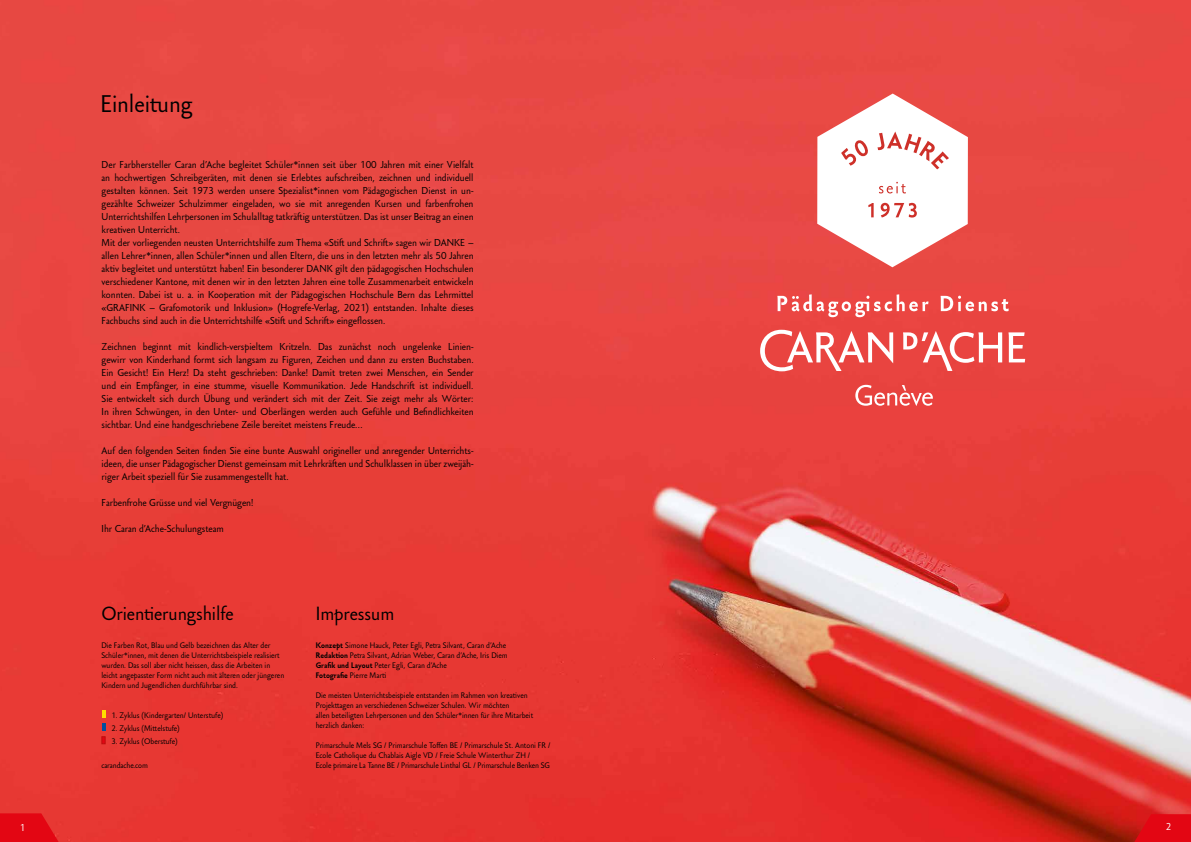
<style>
.page{position:relative;width:1191px;height:842px;background:#fff}
.page>*{position:absolute;margin:0;border:0;box-sizing:border-box;transform-origin:0 0}
.t1{font:24px "Carandache Sans";color:#000}
.t2{font:19px "Carandache Sans";color:#000}
.t3{font:10px/13px "Carandache Sans";color:#000;text-align:justify}
.t4{font:10px "Carandache Sans";color:#fff}
.t5{font:8px/10px "Carandache Sans";color:#000}
.s1{font-weight:900}
</style>
<div class="page">
<img style="left:0;top:0;width:1191px;height:842px">
<svg style="left:102px;top:711px;width:3px;height:33px"></svg>
<svg style="left:0;top:813px;width:59px;height:29px;background:#e30e18"></svg>
<svg style="left:1134px;top:814px;width:57px;height:28px;background:#df0913"></svg>
<svg style="left:777px;top:294px;width:151px;height:23px;background:#ef6f6c"></svg>
<svg style="left:940px;top:296px;width:68px;height:15px"></svg>
<svg style="left:760px;top:330px;width:265px;height:41px"></svg>
<svg style="left:855px;top:385px;width:78px;height:21px;background:#ed7471"></svg>
<svg style="left:817px;top:94px;width:151px;height:173px"></svg>
<h1 class="t1" style="left:100px;top:90px;width:93px">Einleitung</h1>
<p class="t3" style="left:102px;top:158px;width:373px;text-align:left">Der Farbhersteller Caran d’Ache begleitet Schüler*innen seit über 100 Jahren mit einer Vielfalt an hochwertigen Schreibgeräten, mit denen sie Erlebtes aufschreiben, zeichnen und individuell gestalten können. Seit 1973 werden unsere Spezialist*innen vom Pädagogischen Dienst in un&shy;gezählte Schweizer Schulzimmer eingeladen, wo sie mit anregenden Kursen und farbenfrohen Unterrichtshilfen Lehrpersonen im Schulalltag tatkräftig unterstützen. Das ist unser Beitrag an einen kreativen Unterricht.<br>Mit der vorliegenden neusten Unterrichtshilfe zum Thema «Stift und Schrift» sagen wir DANKE – allen Lehrer*innen, allen Schüler*innen und allen Eltern, die uns in den letzten mehr als 50 Jahren aktiv begleitet und unterstützt haben! Ein besonderer DANK gilt den pädagogischen Hochschulen verschiedener Kantone, mit denen wir in den letzten Jahren eine tolle Zusammenarbeit entwickeln konnten. Dabei ist u. a. in Kooperation mit der Pädagogischen Hochschule Bern das Lehrmittel «GRAFINK – Grafomotorik und Inklusion» (Hogrefe-Verlag, 2021) entstanden. Inhalte dieses Fachbuchs sind auch in die Unterrichtshilfe «Stift und Schrift» eingeflossen.</p>
<p class="t3" style="left:102px;top:340px;width:373px">Zeichnen beginnt mit kindlich-verspieltem Kritzeln. Das zunächst noch ungelenke Linien&shy;gewirr von Kinderhand formt sich langsam zu Figuren, Zeichen und dann zu ersten Buchstaben.<br>Ein Gesicht! Ein Herz! Da steht geschrieben: Danke! Damit treten zwei Menschen, ein Sender und ein Empfänger, in eine stumme, visuelle Kommunikation. Jede Handschrift ist individuell.<br>Sie entwickelt sich durch Übung und verändert sich mit der Zeit. Sie zeigt mehr als Wörter:<br>In ihren Schwüngen, in den Unter- und Oberlängen werden auch Gefühle und Befindlichkeiten sichtbar. Und eine handgeschriebene Zeile bereitet meistens Freude…</p>
<p class="t3" style="left:102px;top:444px;width:373px">Auf den folgenden Seiten finden Sie eine bunte Auswahl origineller und anregender Unterrichts&shy;ideen, die unser Pädagogischer Dienst gemeinsam mit Lehrkräften und Schulklassen in über zweijäh&shy;riger Arbeit speziell für Sie zusammengestellt hat.</p>
<p class="t3" style="left:102px;top:496px;width:153px">Farbenfrohe Grüsse und viel Vergnügen!</p>
<p class="t3" style="left:102px;top:522px;width:124px">Ihr Caran d’Ache-Schulungsteam</p>
<h2 class="t2" style="left:101px;top:602px;width:134px">Orientierungshilfe</h2>
<p class="t5" style="left:101px;top:640px;width:184px">Die Farben Rot, Blau und Gelb bezeichnen das Alter der Schüler*innen, mit denen die Unterrichtsbeispiele realisiert wurden. Das soll aber nicht heissen, dass die Arbeiten in leicht angepasster Form nicht auch mit älteren oder jüngeren Kindern und Jugendlichen durchführbar sind.</p>
<p class="t5" style="left:111px;top:710px;width:113px">1. Zyklus (Kindergarten/ Unterstufe)</p>
<p class="t5" style="left:111px;top:723px;width:70px">2. Zyklus (Mittelstufe)</p>
<p class="t5" style="left:111px;top:736px;width:68px">3. Zyklus (Oberstufe)</p>
<p class="t5" style="left:101px;top:760px;width:48px">carandache.com</p>
<h2 class="t2" style="left:316px;top:602px;width:80px">Impressum</h2>
<p class="t5" style="left:316px;top:640px;width:194px"><span class="s1">Konzept</span> Simone Hauck, Peter Egli, Petra Silvant, Caran d’Ache <span class="s1">Redaktion</span> Petra Silvant, Adrian Weber, Caran d’Ache, Iris Diem <span class="s1">Grafik und Layout</span> Peter Egli, Caran d’Ache<br><span class="s1">Fotografie</span> Pierre Marti</p>
<p class="t5" style="left:316px;top:690px;width:219px">Die meisten Unterrichtsbeispiele entstanden im Rahmen von kreativen Projekttagen an verschiedenen Schweizer Schulen. Wir möchten<br>allen beteiligten Lehrpersonen und den Schüler*innen für ihre Mitarbeit herzlich danken:</p>
<p class="t5" style="left:316px;top:740px;width:236px">Primarschule Mels SG / Primarschule Toffen BE / Primarschule St. Antoni FR /<br>Ecole Catholique du Chablais Aigle VD / Freie Schule Winterthur ZH /<br>Ecole primaire La Tanne BE / Primarschule Linthal GL / Primarschule Benken SG</p>
<p class="t4" style="left:20px;top:822px;width:7px">1</p>
<p class="t4" style="left:1165px;top:821px;width:7px">2</p>
</div>
